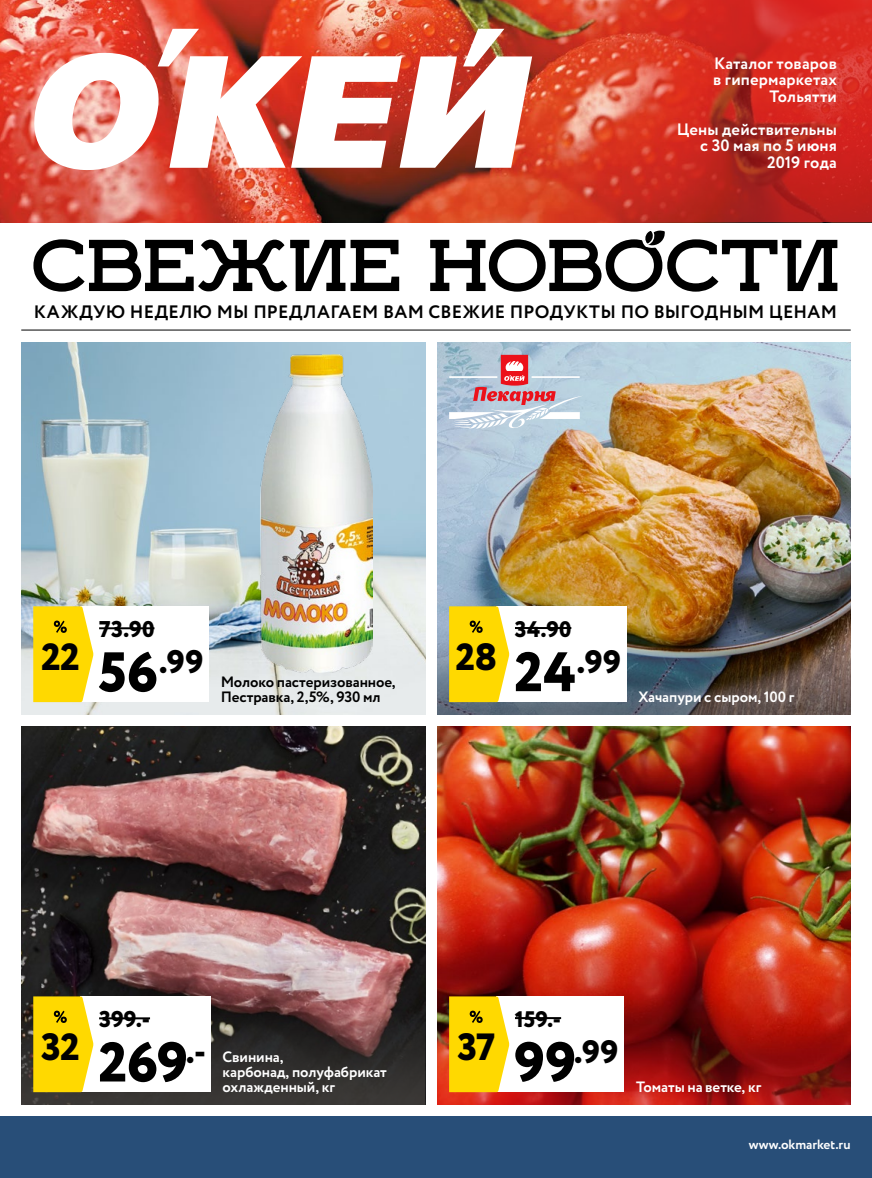
<style>
.page{position:relative;width:872px;height:1178px;background:#fff}
.page>*{position:absolute;margin:0;border:0;box-sizing:border-box;transform-origin:0 0}
.t1{font:69px "Ikra Slab";letter-spacing:.005em;color:#000}
.t2{font:800 55.8px "Circe";color:#000}
.t3{font:800 37.95px "Circe";letter-spacing:-.025em;color:#000}
.t4{font:800 32.55px "Circe";color:#000}
.t5{font:800 32.4px "Circe";color:#000}
.t6{font:800 22.8px "Circe";letter-spacing:.01em;color:#000}
.t7{font:800 22.5px "Circe";letter-spacing:.005em;color:#000}
.t8{font:700 18px "Circe";letter-spacing:.015em;color:#000}
.t9{font:700 16.5px/16.5px "Circe";letter-spacing:.01em;color:#fff;text-align:right}
.t10{font:700 15px/15px "Circe";letter-spacing:-.005em;color:#fff}
.t11{font:700 15px/15px "Circe";letter-spacing:-.005em;color:#000}
.t12{font:700 13.5px "Circe";letter-spacing:-.005em;color:#fff}
.s1{font-size:55.8px}
.s2{font-size:55.5px}
</style>
<div class="page">
<img style="left:21px;top:342px;width:404px;height:372px">
<img style="left:21px;top:726px;width:404px;height:264px">
<img style="left:437px;top:726px;width:413px;height:282px">
<img style="left:260px;top:355px;width:113px;height:317px">
<img style="left:437px;top:342px;width:413px;height:276px">
<img style="left:437px;top:618px;width:413px;height:96px">
<svg style="left:437px;top:1008px;width:413px;height:96px;background:#95120d"></svg>
<svg style="left:21px;top:990px;width:404px;height:114px;background:#433635"></svg>
<div style="left:496px;top:606px;width:130px;height:96px;background:#fff"></div>
<hr style="left:515px;top:627px;width:56px;height:2px;background:#000">
<svg style="left:449px;top:606px;width:60px;height:96px;background:#fad917"></svg>
<div style="left:496px;top:996px;width:128px;height:96px;background:#fff"></div>
<hr style="left:515px;top:1017px;width:46px;height:2px;background:#000">
<svg style="left:449px;top:996px;width:60px;height:96px;background:#fad816"></svg>
<div style="left:80px;top:606px;width:129px;height:96px;background:#fff"></div>
<hr style="left:99px;top:627px;width:55px;height:2px;background:#000">
<svg style="left:33px;top:606px;width:60px;height:96px;background:#fbd917"></svg>
<div style="left:80px;top:996px;width:130px;height:96px;background:#fff"></div>
<hr style="left:99px;top:1017px;width:51px;height:2px;background:#000">
<svg style="left:33px;top:996px;width:60px;height:96px;background:#f9d716"></svg>
<div style="left:0;top:1116px;width:872px;height:62px;background:#284e78"></div>
<img style="left:0;top:0;width:546px;height:222px">
<svg style="left:546px;top:0;width:326px;height:222px;background:#ce3427"></svg>
<svg style="left:28px;top:29px;width:504px;height:142px"></svg>
<hr style="left:21px;top:330px;width:829px;height:1px;background:#000">
<svg style="left:639px;top:188px;width:30px;height:58px"></svg>
<svg style="left:449px;top:355px;width:134px;height:77px;background:#c3b9c7"></svg>
<p class="t9" style="left:713px;top:56px;width:125px">Каталог товаров в гипермаркетах<br>Тольятти</p>
<p class="t9" style="left:676px;top:122px;width:162px">Цены действительны с 30 мая по 5 июня<br>2019 года</p>
<h1 class="t1" style="left:31px;top:222px;width:809px">СВЕЖИЕ НОВОСТИ</h1>
<p class="t8" style="left:34px;top:300px;width:805px">КАЖДУЮ НЕДЕЛЮ МЫ ПРЕДЛАГАЕМ ВАМ СВЕЖИЕ ПРОДУКТЫ ПО ВЫГОДНЫМ ЦЕНАМ</p>
<h3 class="t3" style="left:41px;top:631px;width:40px">22</h3>
<h3 class="t6" style="left:99px;top:614px;width:57px">73.90</h3>
<h3 class="t4" style="left:98px;top:640px;width:107px"><span class="s1">56</span>.99</h3>
<p class="t11" style="left:221px;top:675px;width:176px">Молоко пастеризованное,<br>Пестравка, 2,5%, 930 мл</p>
<h3 class="t3" style="left:455px;top:631px;width:43px">28</h3>
<h3 class="t7" style="left:515px;top:614px;width:58px">34.90</h3>
<h3 class="t5" style="left:514px;top:640px;width:108px"><span class="s2">24</span>.99</h3>
<p class="t10" style="left:638px;top:690px;width:157px">Хачапури с сыром, 100 г</p>
<h3 class="t3" style="left:41px;top:1021px;width:40px">32</h3>
<h3 class="t6" style="left:99px;top:1004px;width:52px">399.-</h3>
<h2 class="t2" style="left:98px;top:1024px;width:109px">269<sup>.-</sup></h2>
<p class="t10" style="left:222px;top:1050px;width:166px">Свинина,<br>карбонад, полуфабрикат охлажденный, кг</p>
<h3 class="t3" style="left:457px;top:1021px;width:40px">37</h3>
<h3 class="t7" style="left:515px;top:1004px;width:48px">159.-</h3>
<h3 class="t5" style="left:514px;top:1030px;width:106px"><span class="s2">99</span>.99</h3>
<p class="t10" style="left:636px;top:1080px;width:127px">Томаты на ветке, кг</p>
<p class="t12" style="left:748px;top:1135px;width:103px">www.okmarket.ru</p>
</div>
